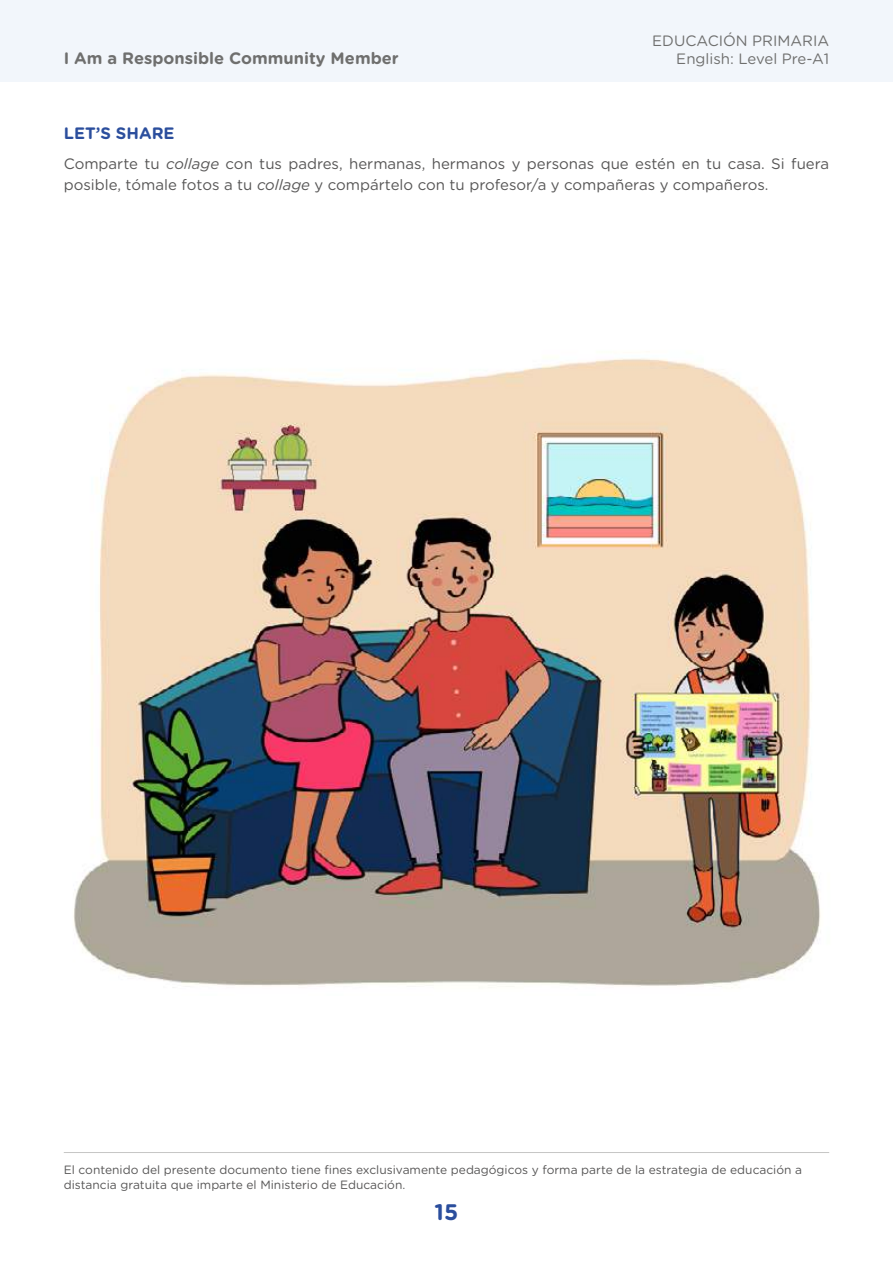
<style>
.page{position:relative;width:893px;height:1263px;background:#fff}
.page>*{position:absolute;margin:0;border:0;box-sizing:border-box;transform-origin:0 0}
.t1{font:700 22.5px "Gotham Rounded";color:#2b4e9d}
.t2{font:700 16.5px "Gotham Rounded";color:#6f6f6e}
.t3{font:700 16.5px "Gotham Rounded";color:#2b4e9d}
.t4{font:15px/21px "Gotham Rounded";color:#575656}
.t5{font:15px "Gotham Rounded";color:#6f6f6e}
.t6{font:12px/15px "Gotham Rounded";color:#575656}
.s1{font-style:italic}
</style>
<div class="page">
<div style="left:0;top:0;width:893px;height:81px;background:#f2f6fb"></div>
<hr style="left:64px;top:1152px;width:765px;height:1px;background:#c6c6c5">
<img style="left:73px;top:358px;width:748px;height:630px">
<p class="t5" style="left:652px;top:30px;width:178px">EDUCACIÓN PRIMARIA</p>
<p class="t2" style="left:64px;top:46px;width:337px">I Am a Responsible Community Member</p>
<p class="t5" style="left:676px;top:48px;width:154px">English: Level Pre-A1</p>
<p class="t3" style="left:64px;top:121px;width:112px">LET’S SHARE</p>
<p class="t4" style="left:64px;top:153px;width:767px">Comparte tu <span class="s1">collage</span> con tus padres, hermanas, hermanos y personas que estén en tu casa. Si fuera posible, tómale fotos a tu <span class="s1">collage</span> y compártelo con tu profesor/a y compañeras y compañeros.</p>
<p class="t6" style="left:64px;top:1162px;width:740px">El contenido del presente documento tiene fines exclusivamente pedagógicos y forma parte de la estrategia de educación a distancia gratuita que imparte el Ministerio de Educación.</p>
<h1 class="t1" style="left:435px;top:1195px;width:25px">15</h1>
</div>
